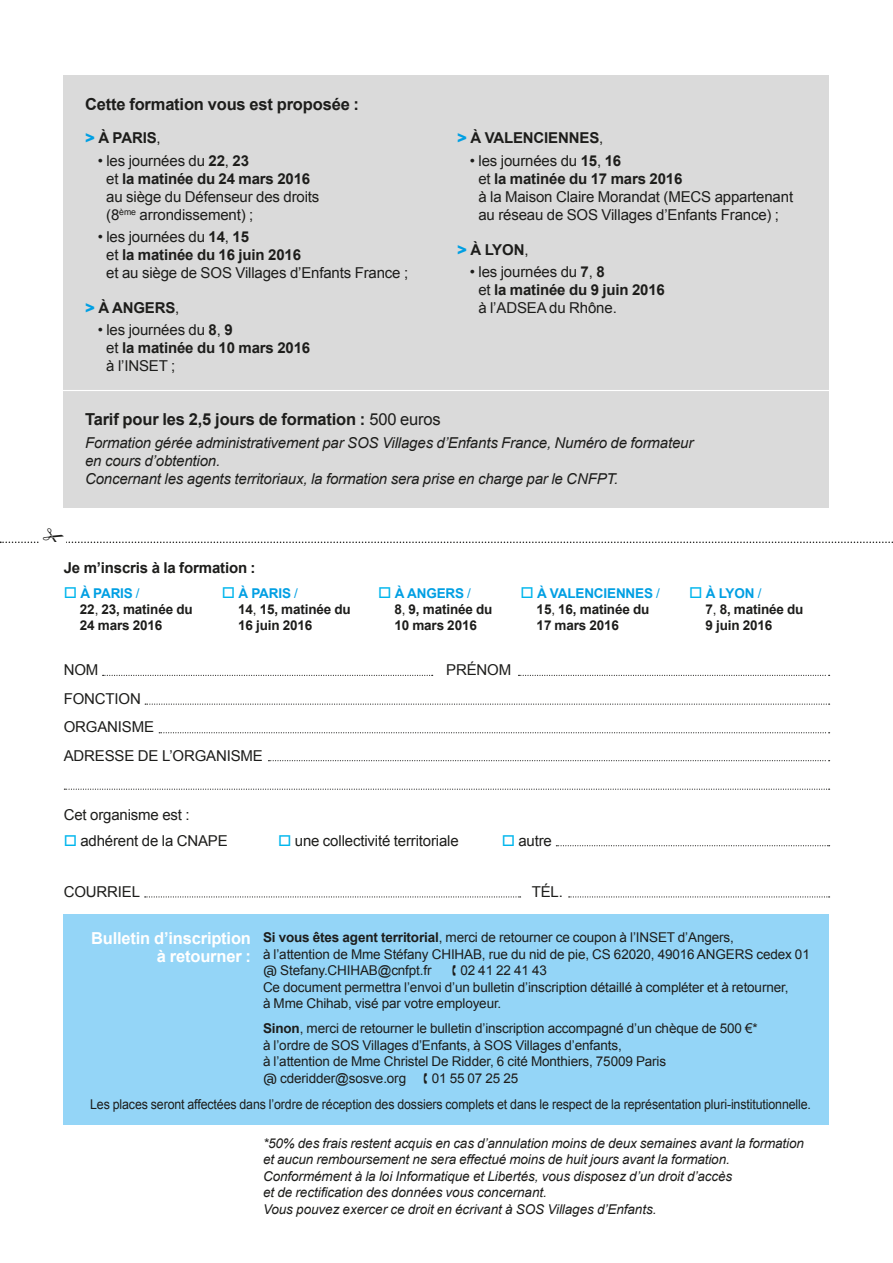
<style>
.page{position:relative;width:893px;height:1263px;background:#fff}
.page>*{position:absolute;margin:0;border:0;box-sizing:border-box;transform-origin:0 0}
.t1{font:700 16.5px "Arial";letter-spacing:-.01em;color:#1d1d1b}
.t2{font:700 16.5px/18px "Arial";letter-spacing:-.01em;color:#fff;text-align:right}
.t3{font:15px/18px "Arial";letter-spacing:-.01em;color:#1d1d1b}
.t4{font:italic 15px/18px "Arial";letter-spacing:-.01em;color:#1d1d1b}
.t5{font:700 15px "Arial";letter-spacing:-.01em;color:#1d1d1b}
.t6{font:13.5px/16.5px "Arial";letter-spacing:-.01em;color:#1d1d1b}
.t7{font:italic 13.5px/16.5px "Arial";letter-spacing:-.005em;color:#1d1d1b}
.t8{font:700 13.5px/16.2px "Arial";letter-spacing:-.01em;color:#1d1d1b}
.s1{font-weight:900;color:#009fe3}
.s2{font-weight:400}
.s3{font-weight:700}
.s4{color:#00b6ed}
.s5{color:#009fe3}
.s6{font-weight:400;color:#009fe3}
.s7{font-family:"Sansation"}
</style>
<div class="page">
<div style="left:64px;top:915px;width:765px;height:210px;background:#94d5f7"></div>
<div style="left:64px;top:75px;width:765px;height:433px;background:#dadada"></div>
<svg style="left:103px;top:675px;width:330px;height:1px"></svg>
<svg style="left:145px;top:703px;width:685px;height:2px"></svg>
<svg style="left:159px;top:732px;width:671px;height:1px"></svg>
<svg style="left:268px;top:760px;width:562px;height:1px"></svg>
<svg style="left:64px;top:789px;width:766px;height:1px"></svg>
<svg style="left:145px;top:896px;width:376px;height:1px"></svg>
<svg style="left:569px;top:896px;width:261px;height:1px"></svg>
<svg style="left:556px;top:845px;width:274px;height:1px"></svg>
<svg style="left:518px;top:675px;width:312px;height:1px"></svg>
<hr style="left:55px;top:390px;width:790px;height:1px;background:#fff">
<svg style="left:0;top:541px;width:893px;height:2px"></svg>
<p class="t1" style="left:85px;top:94px;width:276px">Cette formation vous est proposée :</p>
<p class="t5" style="left:85px;top:128px;width:77px"><span class="s1">&gt;</span> à Paris<span class="s2">,</span></p>
<p class="t3" style="left:106px;top:152px;width:215px;text-indent:-9px">• les journées du <span class="s3">22</span>, <span class="s3">23<br></span>et <span class="s3">la matinée du 24 mars 2016 </span>au siège du Défenseur des droits (8<sup>ème</sup> arrondissement) ;</p>
<p class="t3" style="left:106px;top:228px;width:303px;text-indent:-8px">• les journées du <span class="s3">14</span>, <span class="s3">15<br></span>et <span class="s3">la matinée du 16 juin 2016<br></span>et au siège de SOS Villages d’Enfants France ;</p>
<p class="t5" style="left:85px;top:298px;width:96px"><span class="s1">&gt;</span> à Angers<span class="s2">,</span></p>
<p class="t3" style="left:106px;top:321px;width:205px;text-indent:-9px">• les journées du <span class="s3">8</span>, <span class="s3">9<br></span>et <span class="s3">la matinée du 10 mars 2016 </span>à l’INSET ;</p>
<p class="t5" style="left:457px;top:128px;width:148px"><span class="s1">&gt;</span> à Valenciennes<span class="s2">,</span></p>
<p class="t3" style="left:478px;top:151px;width:316px;text-indent:-9px">• les journées du <span class="s3">15</span>, <span class="s3">16<br></span>et <span class="s3">la matinée du 17 mars 2016<br></span>à la Maison Claire Morandat (MECS appartenant au réseau de SOS Villages d’Enfants France) ;</p>
<p class="t5" style="left:457px;top:239px;width:73px"><span class="s1">&gt;</span> à Lyon<span class="s2">,</span></p>
<p class="t3" style="left:478px;top:263px;width:188px;text-indent:-9px">• les journées du <span class="s3">7</span>, <span class="s3">8<br></span>et <span class="s3">la matinée du 9 juin 2016 </span>à l’ADSEA du Rhône.</p>
<p class="t1" style="left:85px;top:409px;width:357px">Tarif pour les 2,5 jours de formation : <span class="s2">500 euros</span></p>
<p class="t4" style="left:85px;top:434px;width:610px">Formation gérée administrativement par SOS Villages d’Enfants France, Numéro de formateur en cours d’obtention.<br>Concernant les agents territoriaux, la formation sera prise en charge par le CNFPT.</p>
<p class="t5" style="left:64px;top:557px;width:193px">Je m’inscris à la formation :</p>
<p class="t8" style="left:80px;top:585px;width:114px;text-indent:-16px"><span class="s4">□</span> <span class="s5">à Paris</span> <span class="s6">/<br></span>22<span class="s2">,</span> 23, matinée du<br>24 mars 2016</p>
<p class="t8" style="left:238px;top:585px;width:114px;text-indent:-16px"><span class="s4">□</span> <span class="s5">à Paris</span> <span class="s6">/<br></span>14<span class="s2">,</span> 15, matinée du<br>16 juin 2016</p>
<p class="t8" style="left:394px;top:585px;width:100px;text-indent:-16px"><span class="s4">□</span> <span class="s5">à angers</span> <span class="s6">/<br></span>8<span class="s2">,</span> 9, matinée du<br>10 mars 2016</p>
<p class="t8" style="left:537px;top:585px;width:125px;text-indent:-16px"><span class="s4">□</span> <span class="s5">à Valenciennes</span> <span class="s6">/<br></span>15<span class="s2">,</span> 16, matinée du<br>17 mars 2016</p>
<p class="t8" style="left:705px;top:585px;width:100px;text-indent:-16px"><span class="s4">□</span> <span class="s5">à lyon</span> <span class="s6">/<br></span>7<span class="s2">,</span> 8, matinée du<br>9 juin 2016</p>
<p class="t3" style="left:64px;top:661px;width:10px">nom</p>
<p class="t3" style="left:446px;top:661px;width:43px">PRÉnom</p>
<p class="t3" style="left:64px;top:685px;width:153px;line-height:28.5px">fonction<br>organisme<br>ADRESSE DE L’organisme</p>
<p class="t3" style="left:64px;top:806px;width:127px">Cet organisme est :</p>
<p class="t3" style="left:64px;top:832px;width:166px"><span class="s4">□</span> adhérent de la CNAPE</p>
<p class="t3" style="left:278px;top:832px;width:182px"><span class="s4">□</span> une collectivité territoriale</p>
<p class="t3" style="left:502px;top:832px;width:52px"><span class="s4">□</span> autre</p>
<p class="t3" style="left:559px;top:883px;width:6px">.</p>
<p class="t2" style="left:91px;top:930px;width:161px">Bulletin d’inscription à retourner :</p>
<p class="t6" style="left:263px;top:929px;width:548px"><span class="s3">Si vous êtes agent territorial</span>, merci de retourner ce coupon à l’INSET d’Angers,<br>à l’attention de Mme Stéfany CHIHAB, rue du nid de pie, CS 62020, 49016 ANGERS cedex 01 <span class="s7">@</span> Stefany.CHIHAB@cnfpt.fr</p>
<p class="t6" style="left:263px;top:962px;width:527px;text-indent:197px">02 41 22 41 43<br>Ce document permettra l’envoi d’un bulletin d’inscription détaillé à compléter et à retourner, à Mme Chihab, visé par votre employeur.</p>
<p class="t6" style="left:263px;top:1020px;width:496px"><span class="s3">Sinon</span>, merci de retourner le bulletin d’inscription accompagné d’un chèque de 500 €* à l’ordre de SOS Villages d’Enfants, à SOS Villages d’enfants,<br>à l’attention de Mme Christel De Ridder, 6 cité Monthiers, 75009 Paris<br><span class="s7">@</span> cderidder@sosve.org</p>
<p class="t6" style="left:90px;top:1065px;width:722px;line-height:26.4px;text-indent:342px">01 55 07 25 25<br>Les places seront affectées dans l’ordre de réception des dossiers complets et dans le respect de la représentation pluri-institutionnelle.</p>
<p class="t7" style="left:263px;top:1135px;width:542px">*50% des frais restent acquis en cas d’annulation moins de deux semaines avant la formation et aucun remboursement ne sera effectué moins de huit jours avant la formation.<br>Conformément à la loi Informatique et Libertés, vous disposez d’un droit d’accès<br>et de rectification des données vous concernant.<br>Vous pouvez exercer ce droit en écrivant à SOS Villages d’Enfants.</p>
</div>
